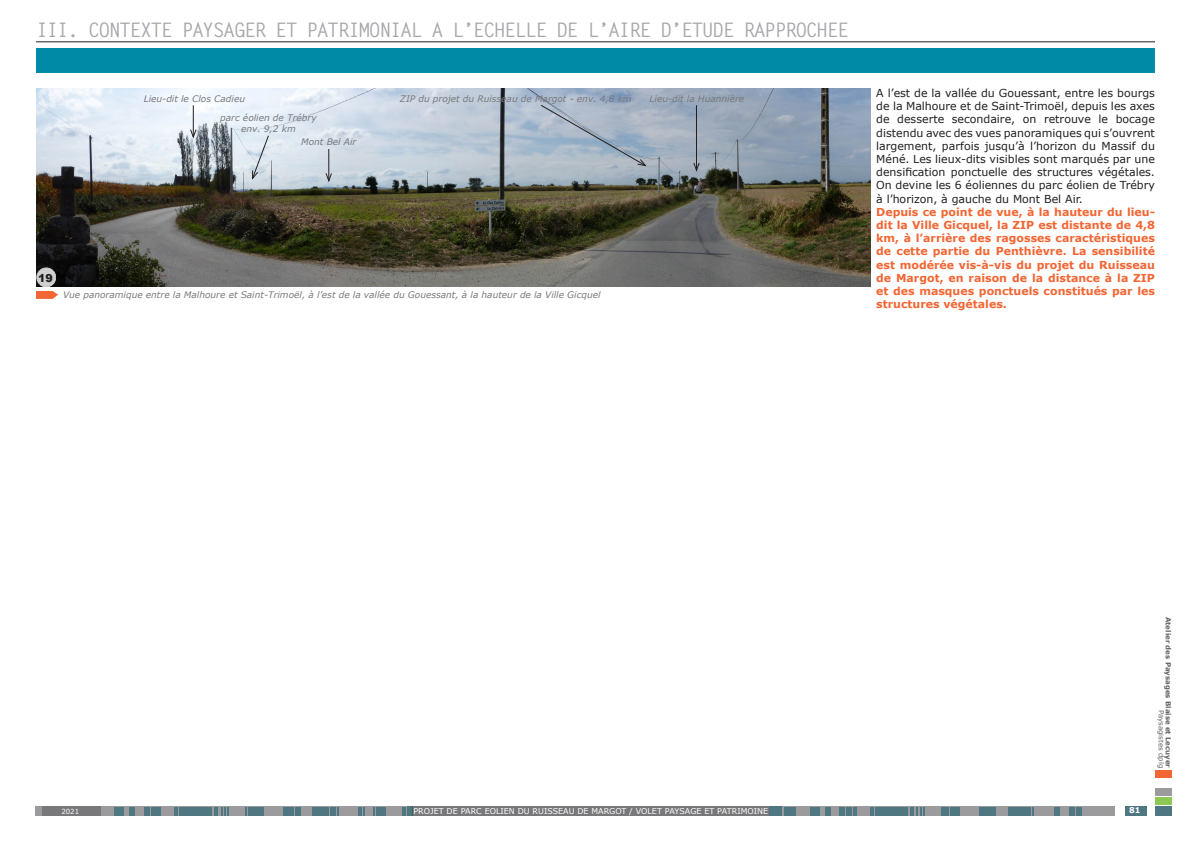
<style>
.page{position:relative;width:1191px;height:842px;background:#fff}
.page>*{position:absolute;margin:0;border:0;box-sizing:border-box;transform-origin:0 0}
.t1{font:700 20px "Letter Gothic Std";letter-spacing:-.08em;color:#a8a9ad}
.t2{font:11px/13.2px "Verdana";color:#231f20;text-align:justify}
.t3{font:700 11px/13.2px "Verdana";color:#f26634;text-align:justify}
.t4{font:900 11px "Arial";color:#231f20}
.t5{font:italic 9px "Verdana";color:#78797c}
.t6{font:8px "Verdana";color:#fff}
.t7{font:700 8px "Verdana";color:#fff}
.t8{font:700 7px "Verdana";color:#646467}
.t9{font:7px "Verdana";color:#646467}
.t10{font:7px "Verdana";color:#fff}
</style>
<div class="page">
<div style="left:36px;top:48px;width:1119px;height:25px;background:#008aa5"></div>
<hr style="left:36px;top:41px;width:1119px;height:1px;background:#231f20">
<div style="left:1155px;top:806px;width:16px;height:9px;background:#4f7781"></div>
<div style="left:1125px;top:806px;width:21px;height:9px;background:#4f7781"></div>
<div style="left:1155px;top:787px;width:16px;height:8px;background:#9b9b9d"></div>
<div style="left:1155px;top:770px;width:16px;height:8px;background:#f26634"></div>
<div style="left:1155px;top:797px;width:16px;height:8px;background:#8dc855"></div>
<svg style="left:35px;top:807px;width:1079px;height:9px;background:#838588"></svg>
<div style="left:407px;top:807px;width:5px;height:9px;background:#4f7781"></div>
<div style="left:115px;top:807px;width:9px;height:9px;background:#4f7781"></div>
<div style="left:810px;top:807px;width:9px;height:9px;background:#4f7781"></div>
<div style="left:784px;top:807px;width:9px;height:9px;background:#4f7781"></div>
<div style="left:255px;top:807px;width:9px;height:9px;background:#4f7781"></div>
<div style="left:950px;top:807px;width:9px;height:9px;background:#4f7781"></div>
<div style="left:312px;top:807px;width:17px;height:9px;background:#4f7781"></div>
<div style="left:1007px;top:807px;width:17px;height:9px;background:#4f7781"></div>
<div style="left:283px;top:807px;width:11px;height:9px;background:#4f7781"></div>
<div style="left:979px;top:807px;width:10px;height:9px;background:#4f7781"></div>
<div style="left:179px;top:807px;width:33px;height:9px;background:#4f7781"></div>
<div style="left:874px;top:807px;width:33px;height:9px;background:#4f7781"></div>
<div style="left:130px;top:807px;width:5px;height:9px;background:#4f7781"></div>
<div style="left:825px;top:807px;width:5px;height:9px;background:#4f7781"></div>
<div style="left:144px;top:807px;width:5px;height:9px;background:#4f7781"></div>
<div style="left:839px;top:807px;width:5px;height:9px;background:#4f7781"></div>
<div style="left:151px;top:807px;width:5px;height:9px;background:#4f7781"></div>
<div style="left:846px;top:807px;width:5px;height:9px;background:#4f7781"></div>
<div style="left:248px;top:807px;width:5px;height:9px;background:#4f7781"></div>
<div style="left:943px;top:807px;width:5px;height:9px;background:#4f7781"></div>
<div style="left:330px;top:807px;width:5px;height:9px;background:#4f7781"></div>
<div style="left:1025px;top:807px;width:6px;height:9px;background:#4f7781"></div>
<div style="left:381px;top:807px;width:5px;height:9px;background:#4f7781"></div>
<div style="left:1076px;top:807px;width:5px;height:9px;background:#4f7781"></div>
<div style="left:295px;top:807px;width:5px;height:9px;background:#4f7781"></div>
<div style="left:990px;top:807px;width:5px;height:9px;background:#4f7781"></div>
<svg style="left:158px;top:807px;width:3px;height:9px"></svg>
<svg style="left:853px;top:807px;width:3px;height:9px"></svg>
<svg style="left:402px;top:807px;width:3px;height:9px"></svg>
<svg style="left:215px;top:807px;width:14px;height:9px"></svg>
<svg style="left:910px;top:807px;width:14px;height:9px"></svg>
<svg style="left:245px;top:807px;width:2px;height:9px"></svg>
<svg style="left:1032px;top:807px;width:2px;height:9px"></svg>
<svg style="left:374px;top:807px;width:5px;height:9px"></svg>
<svg style="left:1069px;top:807px;width:5px;height:9px"></svg>
<svg style="left:358px;top:807px;width:6px;height:9px"></svg>
<svg style="left:1054px;top:807px;width:6px;height:9px"></svg>
<svg style="left:175px;top:807px;width:3px;height:9px"></svg>
<svg style="left:870px;top:807px;width:3px;height:9px"></svg>
<div style="left:769px;top:807px;width:12px;height:9px;background:#4f7781"></div>
<img style="left:36px;top:89px;width:834px;height:198px">
<svg style="left:36px;top:291px;width:22px;height:8px"></svg>
<svg style="left:540px;top:104px;width:108px;height:63px;background:#a5b3c3"></svg>
<hr style="left:696px;top:105px;width:1px;height:65px;background:#231f20">
<svg style="left:692px;top:162px;width:8px;height:11px"></svg>
<hr style="left:193px;top:105px;width:1px;height:32px;background:#231f20">
<svg style="left:189px;top:128px;width:8px;height:12px"></svg>
<hr style="left:328px;top:149px;width:1px;height:32px;background:#231f20">
<svg style="left:325px;top:172px;width:8px;height:12px"></svg>
<div style="left:37px;top:268px;width:19px;height:19px;background:#cfcfd0;border-radius:50%"></div>
<div style="left:37px;top:268px;width:19px;height:19px;border:1px solid #fff;border-radius:50%"></div>
<svg style="left:251px;top:134px;width:19px;height:47px"></svg>
<p class="t1" style="left:36px;top:17px;width:814px">III. CONTEXTE PAYSAGER ET PATRIMONIAL A L’ECHELLE DE L’AIRE D’ETUDE RAPPROCHEE</p>
<p class="t5" style="left:144px;top:92px;width:103px">Lieu-dit le Clos Cadieu</p>
<p class="t5" style="left:400px;top:92px;width:233px">ZIP du projet du Ruisseau de Margot - env. 4,8 km</p>
<p class="t5" style="left:649px;top:92px;width:96px">Lieu-dit la Huannière</p>
<p class="t5" style="left:301px;top:136px;width:57px">Mont Bel Air</p>
<p class="t5" style="left:220px;top:112px;width:98px">parc éolien de Trébry</p>
<p class="t5" style="left:241px;top:122px;width:56px">env. 9,2 km</p>
<p class="t4" style="left:38px;top:270px;width:16px">19</p>
<p class="t5" style="left:63px;top:288px;width:539px">Vue panoramique entre la Malhoure et Saint-Trimoël, à l’est de la vallée du Gouessant, à la hauteur de la Ville Gicquel</p>
<p class="t2" style="left:876px;top:86px;width:280px">A l’est de la vallée du Gouessant, entre les bourgs de la Malhoure et de Saint-Trimoël, depuis les axes de desserte secondaire, on retrouve le bocage distendu avec des vues panoramiques qui s’ouvrent largement, parfois jusqu’à l’horizon du Massif du Méné. Les lieux-dits visibles sont marqués par une densification ponctuelle des structures végétales.<br>On devine les 6 éoliennes du parc éolien de Trébry à l’horizon, à gauche du Mont Bel Air.</p>
<p class="t3" style="left:876px;top:205px;width:280px">Depuis ce point de vue, à la hauteur du lieu&shy;dit la Ville Gicquel, la ZIP est distante de 4,8 km, à l’arrière des ragosses caractéristiques de cette partie du Penthièvre. La sensibilité est modérée vis-à-vis du projet du Ruisseau de Margot, en raison de la distance à la ZIP et des masques ponctuels constitués par les structures végétales.</p>
<p class="t8" style="left:1173px;top:617px;width:153px;rotate:90deg">Atelier des Paysages Blaise et Lecuyer</p>
<p class="t9" style="left:1166px;top:710px;width:60px;rotate:90deg">Paysagistes dplg</p>
<p class="t10" style="left:61px;top:806px;width:19px">2021</p>
<p class="t6" style="left:413px;top:806px;width:356px">PROJET DE PARC EOLIEN DU RUISSEAU DE MARGOT / VOLET PAYSAGE ET PATRIMOINE</p>
<p class="t7" style="left:1129px;top:805px;width:13px">81</p>
</div>
